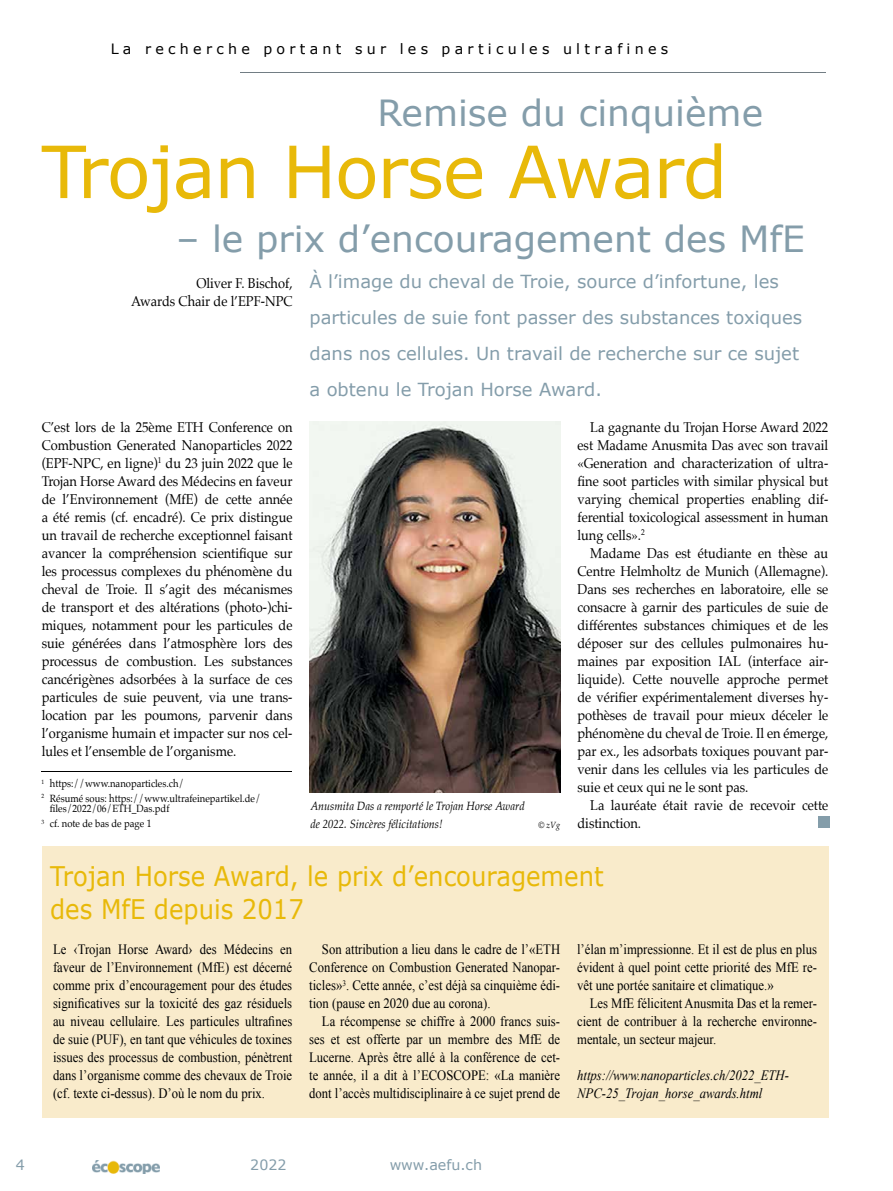
<style>
.page{position:relative;width:893px;height:1191px;background:#fff}
.page>*{position:absolute;margin:0;border:0;box-sizing:border-box;transform-origin:0 0}
.t1{font:72px "Verdana";letter-spacing:-.02em;color:#e8b909}
.t2{font:36px "Verdana";color:#849daa}
.t3{font:27px/33px "Verdana";color:#e8b909;scale:.9 1}
.t4{font:18px/36px "Verdana";color:#849daa}
.t5{font:14.25px/18px "Palatino";color:#000;text-align:justify;scale:.9 1}
.t6{font:14.25px/18px "Times New Roman";color:#000;text-align:justify;scale:.89 1}
.t7{font:italic 14.25px/18px "Times New Roman";color:#000;scale:.89 1}
.t8{font:14.25px "Verdana";letter-spacing:.3em;color:#000}
.t9{font:14.25px "Verdana";color:#849daa}
.t10{font:italic 12px/18px "Palatino";color:#000;scale:.9 1}
.t11{font:10.5px/14.7px "Palatino";color:#000;scale:.9 1}
.t12{font:italic 9px "Palatino";color:#000;scale:.9 1}
</style>
<div class="page">
<img style="left:92px;top:1160px;width:67px;height:13px">
<hr style="left:240px;top:72px;width:586px;height:1px;background:#727d84">
<hr style="left:41px;top:771px;width:251px;height:1px;background:#000">
<div style="left:42px;top:846px;width:786px;height:271px;background:#f9ebcb"></div>
<img style="left:310px;top:421px;width:250px;height:371px">
<div style="left:819px;top:816px;width:11px;height:11px;background:#849daa"></div>
<p class="t8" style="left:111px;top:40px;width:559px">La recherche portant sur les particules ultrafines</p>
<h2 class="t2" style="left:377px;top:90px;width:387px">Remise du cinquième</h2>
<h1 class="t1" style="left:42px;top:126px;width:687px">Trojan Horse Award</h1>
<h2 class="t2" style="left:176px;top:216px;width:630px">– le prix d’encouragement des MfE</h2>
<p class="t4" style="left:310px;top:264px;width:494px">À l’image du cheval de Troie, source d’infortune, les particules de suie font passer des substances toxiques dans nos cellules. Un travail de recherche sur ce sujet a obtenu le Trojan Horse Award.</p>
<p class="t5" style="left:131px;top:274px;width:181px;text-align:right">Oliver F. Bischof,<br>Awards Chair de l’EPF-NPC</p>
<p class="t5" style="left:42px;top:418px;width:280px">C’est lors de la 25ème ETH Conference on Combustion Generated Nanoparticles 2022 (EPF-NPC, en ligne)<sup>1</sup> du 23 juin 2022 que le Trojan Horse Award des Médecins en faveur de l’Environnement (MfE) de cette année a été remis (cf. encadré). Ce prix distingue un travail de recherche exceptionnel faisant avancer la compréhension scientifique sur les processus complexes du phénomène du cheval de Troie. Il s’agit des mécanismes de transport et des altérations (photo-)chi&shy;miques, notamment pour les particules de suie générées dans l’atmosphère lors des processus de combustion. Les substances cancérigènes adsorbées à la surface de ces particules de suie peuvent, via une trans&shy;location par les poumons, parvenir dans l’organisme humain et impacter sur nos cel&shy;lules et l’ensemble de l’organisme.</p>
<p class="t5" style="left:577px;top:418px;width:280px;text-indent:13px">La gagnante du Trojan Horse Award 2022 est Madame Anusmita Das avec son travail «Generation and characterization of ultra&shy;fine soot particles with similar physical but varying chemical properties enabling dif&shy;ferential toxicological assessment in human lung cells».<sup>2</sup></p>
<p class="t5" style="left:577px;top:544px;width:280px;text-indent:13px">Madame Das est étudiante en thèse au Centre Helmholtz de Munich (Allemagne).<br>Dans ses recherches en laboratoire, elle se consacre à garnir des particules de suie de différentes substances chimiques et de les déposer sur des cellules pulmonaires hu&shy;maines par exposition IAL (interface air&shy;liquide). Cette nouvelle approche permet de vérifier expérimentalement diverses hy&shy;pothèses de travail pour mieux déceler le phénomène du cheval de Troie. Il en émerge, par ex., les adsorbats toxiques pouvant par&shy;venir dans les cellules via les particules de suie et ceux qui ne le sont pas.</p>
<p class="t5" style="left:577px;top:796px;width:280px;text-indent:13px">La lauréate était ravie de recevoir cette distinction.</p>
<p class="t11" style="left:41px;top:776px;width:245px"><sup>1</sup> https://www.nanoparticles.ch/<br><sup>2</sup> Résumé sous: https://www.ultrafeinepartikel.de/</p>
<p class="t11" style="left:41px;top:801px;width:144px;text-indent:9px">files/2022/06/ETH_Das.pdf<br><sup>3</sup> cf. note de bas de page 1</p>
<h3 class="t3" style="left:50px;top:860px;width:616px">Trojan Horse Award, le prix d’encouragement des MfE depuis 2017</h3>
<p class="t6" style="left:53px;top:940px;width:270px">Le ‹Trojan Horse Award› des Médecins en faveur de l’Environnement (MfE) est décerné comme prix d’encouragement pour des études significatives sur la toxicité des gaz résiduels au niveau cellulaire. Les particules ultrafines de suie (PUF), en tant que véhicules de toxines issues des processus de combustion, pénètrent dans l’organisme comme des chevaux de Troie (cf. texte ci-dessus). D’où le nom du prix.</p>
<p class="t6" style="left:309px;top:940px;width:283px;text-indent:13px">Son attribution a lieu dans le cadre de l’«ETH Conference on Combustion Generated Nanopar&shy;ticles»<sup>3</sup>. Cette année, c’est déjà sa cinquième édi&shy;tion (pause en 2020 due au corona).</p>
<p class="t10" style="left:310px;top:797px;width:240px">Anusmita Das a remporté le Trojan Horse Award de 2022. Sincères félicitations!</p>
<p class="t12" style="left:539px;top:817px;width:25px">© zVg</p>
<p class="t6" style="left:577px;top:940px;width:271px">l’élan m’impressionne. Et il est de plus en plus évident à quel point cette priorité des MfE re - vêt une portée sanitaire et climatique.»</p>
<p class="t6" style="left:577px;top:994px;width:271px;text-indent:13px">Les MfE félicitent Anusmita Das et la remer&shy;cient de contribuer à la recherche environne&shy;mentale, un secteur majeur.</p>
<p class="t7" style="left:577px;top:1066px;width:240px">https://www.nanoparticles.ch/2022_ETH-<br>NPC-25_Trojan_horse_awards.html</p>
<p class="t6" style="left:309px;top:1012px;width:283px;text-indent:13px">La récompense se chiffre à 2000 francs suis&shy;ses et est offerte par un membre des MfE de Lucerne. Après être allé à la conférence de cet&shy;te année, il a dit à l’ECOSCOPE: «La manière dont l’accès multidisciplinaire à ce sujet prend de</p>
<p class="t9" style="left:16px;top:1156px;width:11px">4</p>
<p class="t9" style="left:250px;top:1156px;width:38px">2022</p>
<p class="t9" style="left:390px;top:1156px;width:94px">www.aefu.ch</p>
</div>
